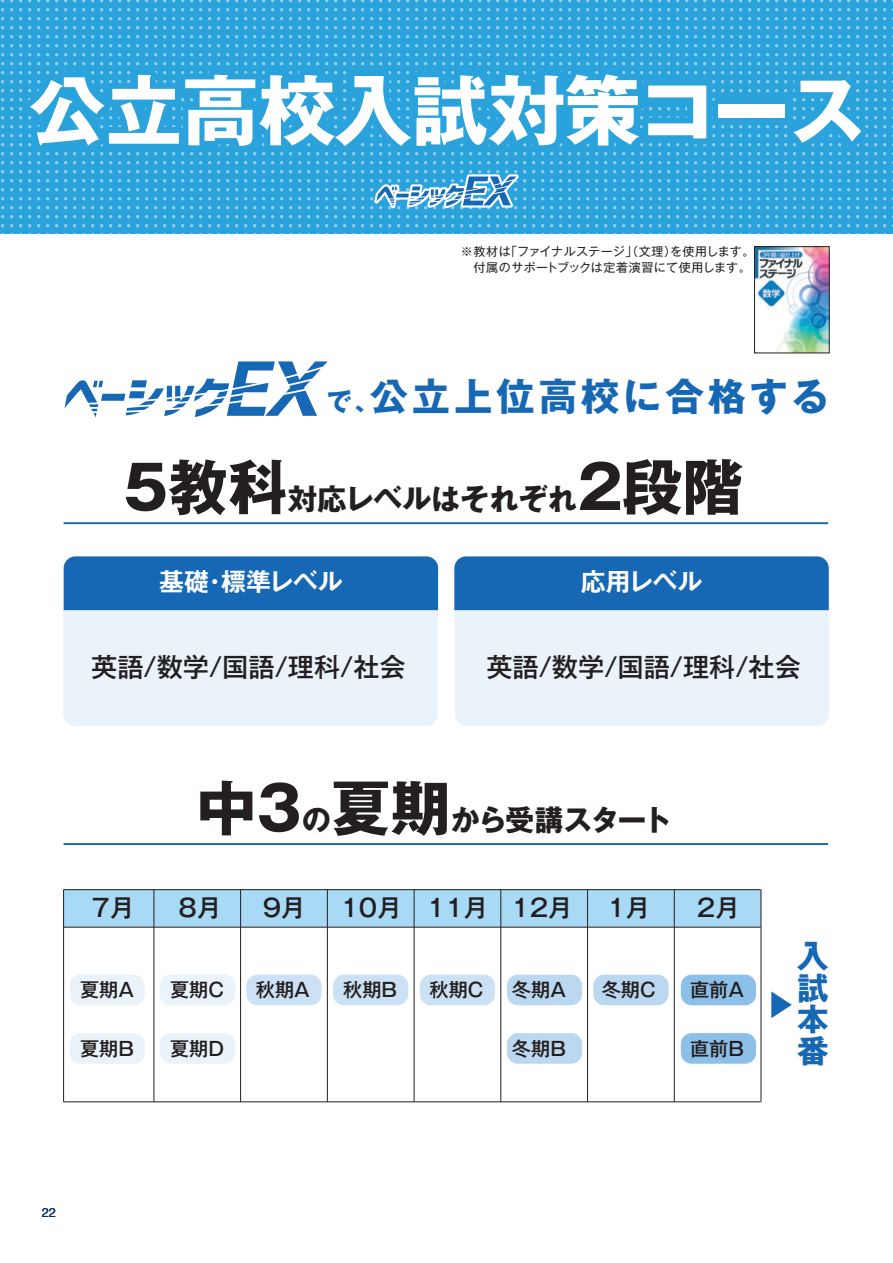
<style>
.page{position:relative;width:893px;height:1263px;background:#fff}
.page>*{position:absolute;margin:0;border:0;box-sizing:border-box;transform-origin:0 0}
.t1{font:700 76.5px "Gothic MB101 Pro";color:#fff}
.t2{font:700 38.4px "Gothic MB101 Pro";letter-spacing:.1em;color:#1768b4}
.t3{font:700 31.5px/31.5px "Gothic MB101 Pro";color:#1768b4;text-align:justify}
.t4{font:700 29.25px "Gothic MB101 Pro";letter-spacing:-.01em;color:#231f20}
.t5{font:700 29.25px "Gothic MB101 Pro";letter-spacing:-.065em;color:#231f20}
.t6{font:500 26.25px "Gothic MB101 Pro";color:#231f20}
.t7{font:700 24.75px "Gothic MB101 Pro De";color:#fff}
.t8{font:500 24.3px "Gothic MB101 Pro";color:#231f20}
.t9{font:500 19.2px "Gothic MB101 Pro";color:#231f20}
.t10{font:12.75px "Helvetica";color:#013371}
.t11{font:12px/15.9px "Gothic MB101 Pro";letter-spacing:.025em;color:#231f20}
.s1{font-size:25.65px}
.s2{font-size:59.85px}
</style>
<div class="page">
<svg style="left:0;top:0;width:893px;height:234px;background:#36a7dd"></svg>
<img style="left:756px;top:248px;width:71px;height:103px">
<div style="left:754px;top:246px;width:75px;height:107px;border:1px solid #231f20"></div>
<div style="left:64px;top:890px;width:697px;height:37px;background:#a8daf5"></div>
<div style="left:70px;top:975px;width:75px;height:30px;background:#eaf3fa;border-radius:11px"></div>
<div style="left:70px;top:1033px;width:75px;height:31px;background:#eaf3fa;border-radius:11px"></div>
<div style="left:681px;top:975px;width:75px;height:30px;background:#8dc0e8;border-radius:11px"></div>
<div style="left:681px;top:1033px;width:75px;height:31px;background:#8dc0e8;border-radius:11px"></div>
<div style="left:160px;top:975px;width:75px;height:30px;background:#eaf3fa;border-radius:11px"></div>
<div style="left:246px;top:975px;width:76px;height:30px;background:#cce2f4;border-radius:11px"></div>
<div style="left:333px;top:975px;width:75px;height:30px;background:#cce2f4;border-radius:11px"></div>
<div style="left:420px;top:975px;width:75px;height:30px;background:#cce2f4;border-radius:11px"></div>
<div style="left:160px;top:1033px;width:75px;height:31px;background:#eaf3fa;border-radius:11px"></div>
<div style="left:507px;top:975px;width:75px;height:30px;background:#bbd8f0;border-radius:11px"></div>
<div style="left:593px;top:975px;width:75px;height:30px;background:#bbd8f0;border-radius:11px"></div>
<div style="left:507px;top:1033px;width:75px;height:31px;background:#bbd8f0;border-radius:11px"></div>
<svg style="left:7px;top:52px;width:711px;height:114px;background:#2fa4db"></svg>
<div style="left:713px;top:98px;width:78px;height:25px;border:12px solid #2aa2db"></div>
<svg style="left:769px;top:66px;width:108px;height:95px;background:#30a4dc"></svg>
<svg style="left:374px;top:174px;width:145px;height:34px"></svg>
<svg style="left:64px;top:361px;width:264px;height:56px"></svg>
<hr style="left:64px;top:522px;width:764px;height:2px;background:#1768b4">
<hr style="left:64px;top:843px;width:764px;height:2px;background:#1768b4">
<div style="left:455px;top:556px;width:374px;height:170px;background:#eaf3fa;border-radius:12px"></div>
<div style="left:63px;top:556px;width:375px;height:170px;background:#eaf3fa;border-radius:12px"></div>
<div style="left:64px;top:556px;width:374px;height:54px;background:#1768b4"></div>
<div style="left:454px;top:556px;width:375px;height:54px;background:#1768b4"></div>
<hr style="left:64px;top:927px;width:697px;height:1px;background:#231f20">
<hr style="left:154px;top:890px;width:1px;height:212px;background:#231f20">
<hr style="left:63px;top:890px;width:1px;height:212px;background:#231f20">
<hr style="left:240px;top:890px;width:1px;height:212px;background:#231f20">
<hr style="left:327px;top:890px;width:1px;height:212px;background:#231f20">
<hr style="left:414px;top:890px;width:1px;height:212px;background:#231f20">
<hr style="left:500px;top:890px;width:1px;height:212px;background:#231f20">
<hr style="left:587px;top:890px;width:1px;height:212px;background:#231f20">
<hr style="left:674px;top:890px;width:1px;height:212px;background:#231f20">
<hr style="left:761px;top:890px;width:1px;height:212px;background:#231f20">
<hr style="left:64px;top:1101px;width:697px;height:1px;background:#231f20">
<hr style="left:64px;top:889px;width:697px;height:1px;background:#231f20">
<svg style="left:771px;top:991px;width:21px;height:27px"></svg>
<h1 class="t1" style="left:29px;top:47px;width:838px">公立高校入試対策コース</h1>
<p class="t11" style="left:461px;top:241px;width:295px">※教材は「ファイナルステージ」（文理）を使用します。　付属のサポートブックは定着演習にて使用します。</p>
<h2 class="t2" style="left:326px;top:364px;width:505px"><span class="s1">で、</span>公立上位高校に合格する</h2>
<h3 class="t4" style="left:116px;top:475px;width:628px"><span class="s2">５教科</span>対応レベルはそれぞれ<span class="s2">２段階</span></h3>
<h3 class="t7" style="left:159px;top:561px;width:185px">基礎・標準レベル</h3>
<h3 class="t7" style="left:581px;top:561px;width:123px">応用レベル</h3>
<h3 class="t6" style="left:91px;top:645px;width:316px">英語/数学/国語/理科/社会</h3>
<h3 class="t6" style="left:486px;top:645px;width:316px">英語/数学/国語/理科/社会</h3>
<h3 class="t5" style="left:196px;top:795px;width:477px"><span class="s2">中３</span>の<span class="s2">夏期</span>から受講スタート</h3>
<h3 class="t8" style="left:92px;top:887px;width:44px">7月</h3>
<h3 class="t8" style="left:179px;top:887px;width:44px">8月</h3>
<h3 class="t8" style="left:263px;top:887px;width:44px">9月</h3>
<h3 class="t8" style="left:340px;top:887px;width:233px">10月 11月 12月</h3>
<h3 class="t8" style="left:607px;top:887px;width:44px">1月</h3>
<h3 class="t8" style="left:697px;top:887px;width:44px">2月</h3>
<h3 class="t9" style="left:80px;top:973px;width:55px">夏期A</h3>
<h3 class="t9" style="left:80px;top:1032px;width:55px">夏期B</h3>
<h3 class="t9" style="left:170px;top:973px;width:55px">夏期C</h3>
<h3 class="t9" style="left:256px;top:973px;width:55px">秋期A</h3>
<h3 class="t9" style="left:170px;top:1032px;width:55px">夏期D</h3>
<h3 class="t9" style="left:343px;top:973px;width:55px">秋期B</h3>
<h3 class="t9" style="left:430px;top:973px;width:55px">秋期C</h3>
<h3 class="t9" style="left:602px;top:973px;width:55px">冬期C</h3>
<h3 class="t9" style="left:512px;top:973px;width:55px">冬期A</h3>
<h3 class="t9" style="left:512px;top:1032px;width:55px">冬期B</h3>
<h3 class="t9" style="left:690px;top:973px;width:55px">直前A</h3>
<h3 class="t9" style="left:690px;top:1032px;width:55px">直前B</h3>
<h3 class="t3" style="left:797px;top:937px;width:33px">入試本番</h3>
<p class="t10" style="left:42px;top:1205px;width:16px">22</p>
</div>
